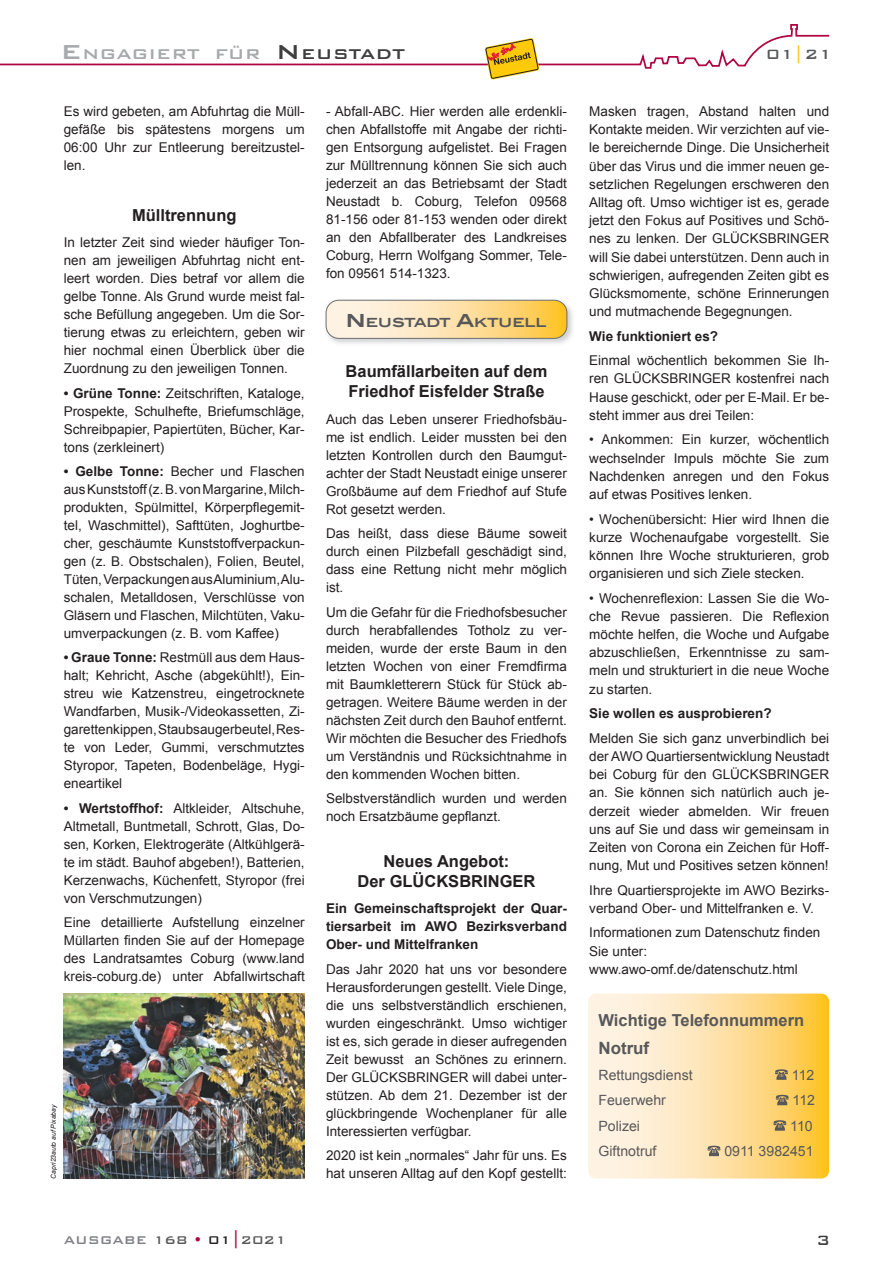
<style>
.page{position:relative;width:893px;height:1263px;background:#fff}
.page>*{position:absolute;margin:0;border:0;box-sizing:border-box;transform-origin:0 0}
.t1{font:500 18.9px "Bank Gothic BT";color:#a8a9ad;scale:1.06 1}
.t2{font:500 18px "Bank Gothic BT";color:#57585a}
.t3{font:500 18px "Bank Gothic BT";color:#3e3e3f}
.t4{font:700 16.95px "Arial";color:#57585a}
.t5{font:700 16.5px/19.8px "Arial";color:#231f20}
.t6{font:700 16.5px "Arial";color:#57585a}
.t7{font:500 15px "Bank Gothic BT";color:#808285}
.t8{font:14.1px "Arial";color:#57585a}
.t9{font:13.5px/18px "Arial";color:#231f20;text-align:justify}
.t10{font:700 13.5px/18px "Arial";color:#231f20;text-align:justify}
.t11{font:700 12.6px "Blair ITC";letter-spacing:-.015em;color:#57585a}
.t12{font:italic 6.75px "Arial";color:#231f20}
.s1{font-size:27px}
.s2{font-size:27px;color:#3e3e3f}
.s3{color:#3e3e3f}
.s4{color:#fec210}
.s5{font-weight:700}
.s6{font-size:18px}
.s7{color:#57585a}
.s8{color:#b00540}
.s9{color:#231f20}
.s10{font-size:18px;color:#b00540}
</style>
<div class="page">
<svg style="left:0;top:24px;width:830px;height:45px"></svg>
<svg style="left:485px;top:38px;width:54px;height:42px"></svg>
<img style="left:64px;top:993px;width:241px;height:185px">
<img style="left:325px;top:299px;width:248px;height:45px">
<svg style="left:326px;top:300px;width:241px;height:38px;background:#fde0a4"></svg>
<div style="left:326px;top:300px;width:241px;height:38px;border:1px solid #6c6d70;border-radius:13px"></div>
<svg style="left:588px;top:993px;width:241px;height:185px;background:#fcdfa2"></svg>
<h1 class="t1" style="left:61px;top:44px;width:326px"><span class="s1">E</span>NGAGIERT FÜR <span class="s2">N</span><span class="s3">EUSTADT</span></h1>
<h2 class="t2" style="left:766px;top:44px;width:68px">01<span class="s4">|</span>21</h2>
<p class="t9" style="left:64px;top:103px;width:242px">Es wird gebeten, am Abfuhrtag die Müll&shy;gefäße bis spätestens morgens um 06:00 Uhr zur Entleerung bereitzustel&shy;len.</p>
<p class="t5" style="left:132px;top:205px;width:106px">Mülltrennung</p>
<p class="t9" style="left:64px;top:234px;width:242px">In letzter Zeit sind wieder häufiger Ton&shy;nen am jeweiligen Abfuhrtag nicht ent&shy;leert worden. Dies betraf vor allem die gelbe Tonne. Als Grund wurde meist fal&shy;sche Befüllung angegeben. Um die Sor&shy;tierung etwas zu erleichtern, geben wir hier nochmal einen Überblick über die Zuordnung zu den jeweiligen Tonnen.</p>
<p class="t9" style="left:64px;top:384px;width:242px"><span class="s5">• Grüne Tonne:</span> Zeitschriften, Kataloge, Prospekte, Schulhefte, Briefumschläge, Schreibpapier, Papiertüten, Bücher, Kar&shy;tons (zerkleinert)</p>
<p class="t9" style="left:64px;top:462px;width:242px"><span class="s5">• Gelbe Tonne:</span> Becher und Flaschen aus Kunststoff (z. B. von Margarine, Milch&shy;produkten, Spülmittel, Körperpflegemit&shy;tel, Waschmittel), Safttüten, Joghurtbe&shy;cher, geschäumte Kunststoffverpackun&shy;gen (z. B. Obstschalen), Folien, Beutel, Tüten, Verpackungen aus Aluminium, Alu&shy;schalen, Metalldosen, Verschlüsse von Gläsern und Flaschen, Milchtüten, Vaku&shy;umverpackungen (z. B. vom Kaffee)</p>
<p class="t9" style="left:64px;top:649px;width:242px"><span class="s5">• Graue Tonne:</span> Restmüll aus dem Haus&shy;halt; Kehricht, Asche (abgekühlt!), Ein&shy;streu wie Katzenstreu, eingetrocknete Wandfarben, Musik-/Videokassetten, Zi&shy;garettenkippen, Staubsaugerbeutel, Res&shy;te von Leder, Gummi, verschmutztes Styropor, Tapeten, Bodenbeläge, Hygi&shy;eneartikel</p>
<p class="t9" style="left:64px;top:799px;width:242px"><span class="s5">• Wertstoffhof:</span> Altkleider, Altschuhe, Altmetall, Buntmetall, Schrott, Glas, Do&shy;sen, Korken, Elektrogeräte (Altkühlgerä&shy;te im städt. Bauhof abgeben!), Batterien, Kerzenwachs, Küchenfett, Styropor (frei von Verschmutzungen)</p>
<p class="t9" style="left:64px;top:913px;width:242px">Eine detaillierte Aufstellung einzelner Müllarten finden Sie auf der Homepage des Landratsamtes Coburg (www.land kreis-coburg.de) unter Abfallwirtschaft</p>
<p class="t12" style="left:49px;top:1178px;width:76px;rotate:-90deg">Capri23auto auf Pixabay</p>
<p class="t9" style="left:326px;top:102px;width:242px">- Abfall-ABC. Hier werden alle erdenkli&shy;chen Abfallstoffe mit Angabe der richti&shy;gen Entsorgung aufgelistet. Bei Fragen zur Mülltrennung können Sie sich auch jederzeit an das Betriebsamt der Stadt Neustadt b. Coburg, Telefon 09568<br>81-156 oder 81-153 wenden oder direkt an den Abfallberater des Landkreises Coburg, Herrn Wolfgang Sommer, Tele&shy;fon 09561 514-1323.</p>
<p class="t11" style="left:346px;top:314px;width:202px"><span class="s6">N</span>EUSTADT <span class="s6">A</span>KTUELL</p>
<p class="t5" style="left:346px;top:362px;width:203px">Baumfällarbeiten auf dem<br>Friedhof Eisfelder Straße</p>
<p class="t9" style="left:326px;top:410px;width:242px">Auch das Leben unserer Friedhofsbäu&shy;me ist endlich. Leider mussten bei den letzten Kontrollen durch den Baumgut&shy;achter der Stadt Neustadt einige unserer Großbäume auf dem Friedhof auf Stufe Rot gesetzt werden.</p>
<p class="t9" style="left:326px;top:525px;width:242px">Das heißt, dass diese Bäume soweit durch einen Pilzbefall geschädigt sind, dass eine Rettung nicht mehr möglich ist.</p>
<p class="t9" style="left:326px;top:603px;width:242px">Um die Gefahr für die Friedhofsbesucher durch herabfallendes Totholz zu ver&shy;meiden, wurde der erste Baum in den letzten Wochen von einer Fremdfirma mit Baumkletterern Stück für Stück ab&shy;getragen. Weitere Bäume werden in der nächsten Zeit durch den Bauhof entfernt.<br>Wir möchten die Besucher des Friedhofs um Verständnis und Rücksichtnahme in den kommenden Wochen bitten.</p>
<p class="t9" style="left:326px;top:789px;width:242px">Selbstverständlich wurden und werden noch Ersatzbäume gepflanzt.</p>
<p class="t5" style="left:358px;top:852px;width:179px;text-align:center">Neues Angebot:<br>Der GLÜCKSBRINGER</p>
<p class="t10" style="left:326px;top:900px;width:242px">Ein Gemeinschaftsprojekt der Quar&shy;tiersarbeit im AWO Bezirksverband Ober- und Mittelfranken</p>
<p class="t9" style="left:326px;top:960px;width:242px">Das Jahr 2020 hat uns vor besondere Herausforderungen gestellt. Viele Dinge, die uns selbstverständlich erschienen, wurden eingeschränkt. Umso wichtiger ist es, sich gerade in dieser aufregenden Zeit bewusst an Schönes zu erinnern.<br>Der GLÜCKSBRINGER will dabei unter&shy;stützen. Ab dem 21. Dezember ist der glückbringende Wochenplaner für alle Interessierten verfügbar.</p>
<p class="t9" style="left:326px;top:1146px;width:242px">2020 ist kein „normales“ Jahr für uns. Es hat unseren Alltag auf den Kopf gestellt:</p>
<p class="t9" style="left:589px;top:102px;width:241px">Masken tragen, Abstand halten und Kontakte meiden. Wir verzichten auf vie&shy;le bereichernde Dinge. Die Unsicherheit über das Virus und die immer neuen ge&shy;setzlichen Regelungen erschweren den Alltag oft. Umso wichtiger ist es, gerade jetzt den Fokus auf Positives und Schö&shy;nes zu lenken. Der GLÜCKSBRINGER will Sie dabei unterstützen. Denn auch in schwierigen, aufregenden Zeiten gibt es Glücksmomente, schöne Erinnerungen und mutmachende Begegnungen.</p>
<p class="t10" style="left:589px;top:327px;width:130px">Wie funktioniert es?</p>
<p class="t9" style="left:589px;top:352px;width:241px">Einmal wöchentlich bekommen Sie Ih&shy;ren GLÜCKSBRINGER kostenfrei nach Hause geschickt, oder per E-Mail. Er be&shy;steht immer aus drei Teilen:</p>
<p class="t9" style="left:589px;top:431px;width:241px">• Ankommen: Ein kurzer, wöchentlich wechselnder Impuls möchte Sie zum Nachdenken anregen und den Fokus auf etwas Positives lenken.</p>
<p class="t9" style="left:589px;top:510px;width:241px">• Wochenübersicht: Hier wird Ihnen die kurze Wochenaufgabe vorgestellt. Sie können Ihre Woche strukturieren, grob organisieren und sich Ziele stecken.</p>
<p class="t9" style="left:589px;top:589px;width:241px">• Wochenreflexion: Lassen Sie die Wo&shy;che Revue passieren. Die Reflexion möchte helfen, die Woche und Aufgabe abzuschließen, Erkenntnisse zu sam&shy;meln und strukturiert in die neue Woche zu starten.</p>
<p class="t10" style="left:589px;top:705px;width:184px">Sie wollen es ausprobieren?</p>
<p class="t9" style="left:589px;top:729px;width:241px">Melden Sie sich ganz unverbindlich bei der AWO Quartiersentwicklung Neustadt bei Coburg für den GLÜCKSBRINGER an. Sie können sich natürlich auch je&shy;derzeit wieder abmelden. Wir freuen uns auf Sie und dass wir gemeinsam in Zeiten von Corona ein Zeichen für Hoff&shy;nung, Mut und Positives setzen können!</p>
<p class="t9" style="left:589px;top:881px;width:241px">Ihre Quartiersprojekte im AWO Bezirks&shy;verband Ober- und Mittelfranken e. V.</p>
<p class="t9" style="left:589px;top:924px;width:233px;text-align:left">Informationen zum Datenschutz finden<br>Sie unter: www.awo-omf.de/datenschutz.html</p>
<p class="t6" style="left:598px;top:1009px;width:207px">Wichtige Telefonnummern</p>
<p class="t4" style="left:598px;top:1037px;width:52px">Notruf</p>
<p class="t8" style="left:598px;top:1065px;width:96px">Rettungsdienst</p>
<p class="t8" style="left:792px;top:1065px;width:24px">112</p>
<p class="t8" style="left:598px;top:1091px;width:69px">Feuerwehr</p>
<p class="t8" style="left:793px;top:1091px;width:24px">112</p>
<p class="t8" style="left:598px;top:1116px;width:43px">Polizei</p>
<p class="t8" style="left:790px;top:1116px;width:24px">110</p>
<p class="t8" style="left:598px;top:1142px;width:60px">Giftnotruf</p>
<p class="t8" style="left:724px;top:1142px;width:91px">0911 3982451</p>
<p class="t7" style="left:64px;top:1231px;width:225px">AUSGABE <span class="s7">168</span> <span class="s8">•</span> <span class="s9">01</span><span class="s10">|</span><span class="s7">2021</span></p>
<h2 class="t3" style="left:816px;top:1230px;width:15px">3</h2>
</div>
